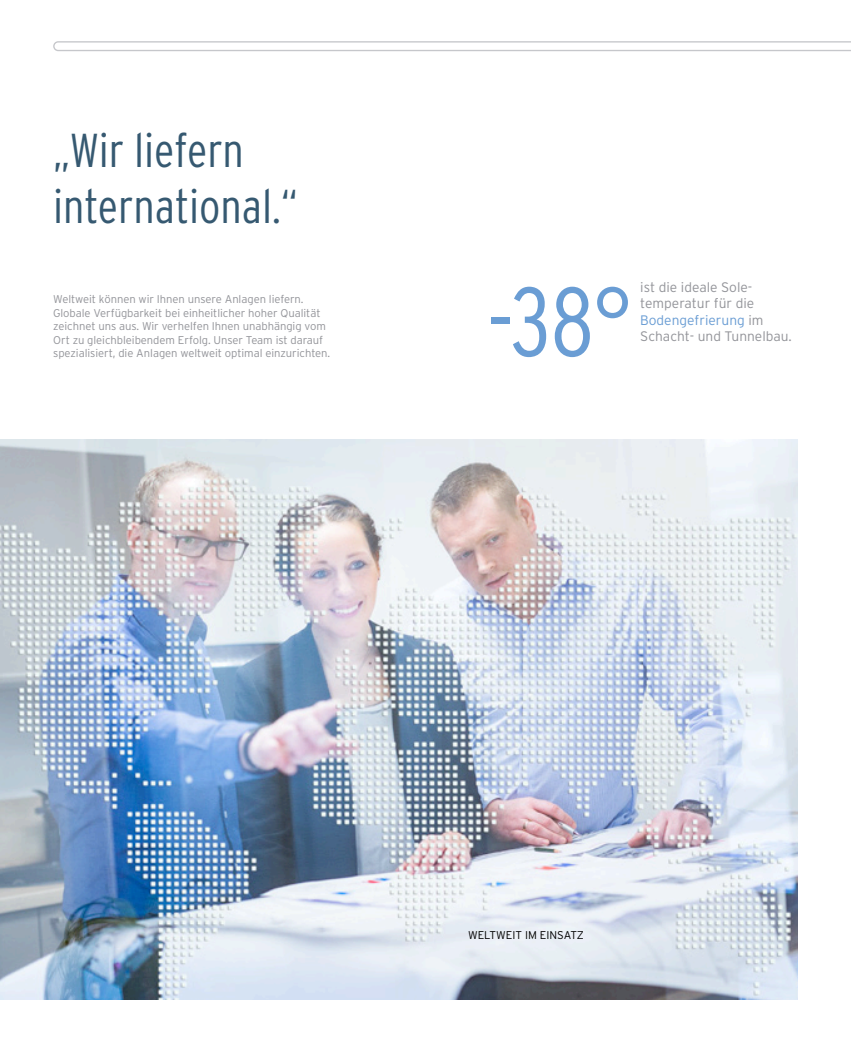
<style>
.page{position:relative;width:851px;height:1053px;background:#fff}
.page>*{position:absolute;margin:0;border:0;box-sizing:border-box;transform-origin:0 0}
.t1{font:300 97.5px "Interstate Condensed";color:#6a9dd4}
.t2{font:300 47.5px/56.2px "Interstate Condensed";color:#365971}
.t3{font:300 13.75px/16.2px "Interstate";color:#939499}
.t4{font:300 11.25px/13.5px "Interstate";letter-spacing:-.005em;color:#939499}
.t5{font:300 11.25px "Interstate";color:#000}
.s1{color:#6a9dd4}
</style>
<div class="page">
<svg style="left:53px;top:41px;width:797px;height:11px"></svg>
<img style="left:0;top:439px;width:797px;height:560px">
<h2 class="t2" style="left:53px;top:121px;width:246px">„Wir liefern international.“</h2>
<p class="t4" style="left:53px;top:292px;width:278px">Weltweit können wir Ihnen unsere Anlagen liefern.<br>Globale Verfügbarkeit bei einheitlicher hoher Qualität zeichnet uns aus. Wir verhelfen Ihnen unabhängig vom Ort zu gleichbleibendem Erfolg. Unser Team ist darauf spezialisiert, die Anlagen weltweit optimal einzurichten.</p>
<h1 class="t1" style="left:487px;top:267px;width:146px">-38°</h1>
<p class="t3" style="left:640px;top:279px;width:153px">ist die ideale Sole&shy;temperatur für die<br><span class="s1">Bodengefrierung</span> im<br>Schacht- und Tunnelbau.</p>
<p class="t5" style="left:468px;top:928px;width:117px">WELTWEIT IM EINSATZ</p>
</div>
